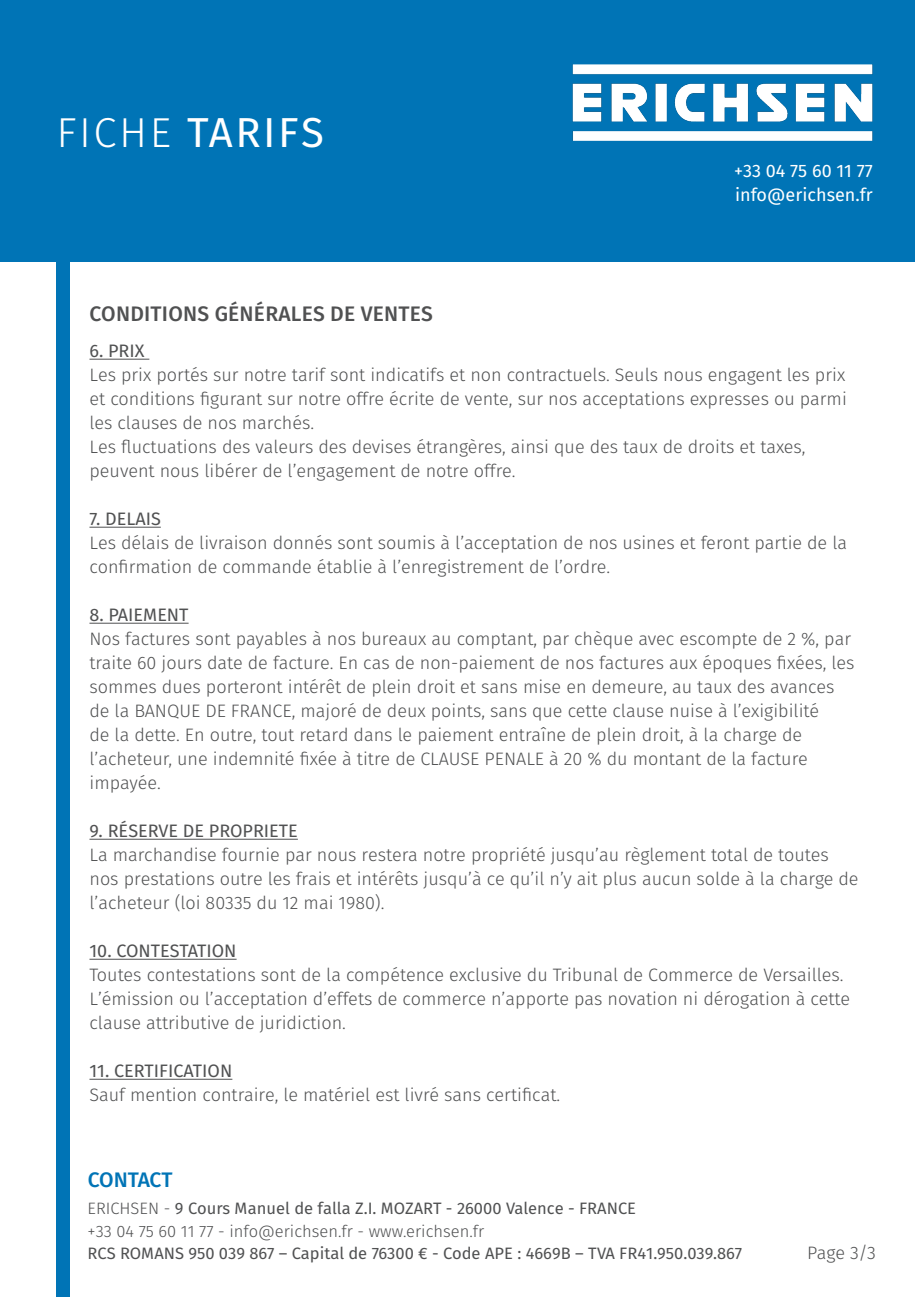
<style>
.page{position:relative;width:915px;height:1297px;background:#fff}
.page>*{position:absolute;margin:0;border:0;box-sizing:border-box;transform-origin:0 0}
.t1{font:41.85px "Fira Sans";letter-spacing:.06em;color:#fff}
.t2{font:500 21px "Fira Sans";letter-spacing:.01em;color:#505152}
.t3{font:500 21px "Fira Sans";letter-spacing:-.01em;color:#0074b6}
.t4{font:300 18px/24px "Fira Sans";color:#505152}
.t5{font:18px "Fira Sans";color:#505152}
.t6{font:18px "Fira Sans";color:#fff}
.t7{font:16.5px "Fira Sans";color:#505152}
.t8{font:300 16.5px "Fira Sans";color:#505152}
.s1{font-weight:300}
</style>
<div class="page">
<div style="left:56px;top:261px;width:13px;height:1036px;background:#0074b6"></div>
<div style="left:0;top:0;width:914px;height:261px;background:#0074b6"></div>
<hr style="left:89px;top:359px;width:60px;height:1px;background:#505152">
<hr style="left:89px;top:527px;width:72px;height:1px;background:#505152">
<hr style="left:89px;top:623px;width:99px;height:1px;background:#505152">
<hr style="left:89px;top:839px;width:209px;height:1px;background:#505152">
<hr style="left:89px;top:959px;width:147px;height:1px;background:#505152">
<hr style="left:89px;top:1079px;width:143px;height:1px;background:#505152">
<img style="left:572px;top:65px;width:300px;height:75px">
<p class="t1" style="left:57px;top:103px;width:269px"><span class="s1">FICHE</span> TARIFS</p>
<p class="t6" style="left:733px;top:158px;width:140px">+33 04 75 60 11 77</p>
<p class="t6" style="left:735px;top:182px;width:139px">info@erichsen.fr</p>
<p class="t2" style="left:90px;top:299px;width:345px">CONDITIONS GÉNÉRALES DE VENTES</p>
<p class="t5" style="left:89px;top:338px;width:57px">6. PRIX</p>
<p class="t4" style="left:89px;top:363px;width:758px;text-align:justify">Les prix portés sur notre tarif sont indicatifs et non contractuels. Seuls nous engagent les prix et conditions figurant sur notre offre écrite de vente, sur nos acceptations expresses ou parmi les clauses de nos marchés.</p>
<p class="t4" style="left:89px;top:435px;width:717px">Les fluctuations des valeurs des devises étrangères, ainsi que des taux de droits et taxes, peuvent nous libérer de l’engagement de notre offre.</p>
<p class="t5" style="left:89px;top:506px;width:73px">7. DELAIS</p>
<p class="t4" style="left:89px;top:531px;width:758px">Les délais de livraison donnés sont soumis à l’acceptation de nos usines et feront partie de la confirmation de commande établie à l’enregistrement de l’ordre.</p>
<p class="t5" style="left:89px;top:602px;width:101px">8. PAIEMENT</p>
<p class="t4" style="left:89px;top:627px;width:766px">Nos factures sont payables à nos bureaux au comptant, par chèque avec escompte de 2 %, par traite 60 jours date de facture. En cas de non-paiement de nos factures aux époques fixées, les sommes dues porteront intérêt de plein droit et sans mise en demeure, au taux des avances</p>
<p class="t4" style="left:89px;top:699px;width:731px">de la BANQUE DE FRANCE, majoré de deux points, sans que cette clause nuise à l’exigibilité de la dette. En outre, tout retard dans le paiement entraîne de plein droit, à la charge de l’acheteur, une indemnité fixée à titre de CLAUSE PENALE à 20 % du montant de la facture impayée.</p>
<p class="t5" style="left:89px;top:818px;width:210px">9. RÉSERVE DE PROPRIETE</p>
<p class="t4" style="left:89px;top:843px;width:770px">La marchandise fournie par nous restera notre propriété jusqu’au règlement total de toutes nos prestations outre les frais et intérêts jusqu’à ce qu’il n’y ait plus aucun solde à la charge de l’acheteur (loi 80335 du 12 mai 1980).</p>
<p class="t5" style="left:89px;top:938px;width:148px">10. CONTESTATION</p>
<p class="t4" style="left:89px;top:963px;width:762px">Toutes contestations sont de la compétence exclusive du Tribunal de Commerce de Versailles.<br>L’émission ou l’acceptation d’effets de commerce n’apporte pas novation ni dérogation à cette clause attributive de juridiction.</p>
<p class="t5" style="left:89px;top:1058px;width:144px">11. CERTIFICATION</p>
<p class="t4" style="left:89px;top:1083px;width:472px">Sauf mention contraire, le matériel est livré sans certificat.</p>
<p class="t3" style="left:88px;top:1165px;width:86px">CONTACT</p>
<p class="t7" style="left:88px;top:1197px;width:549px"><span class="s1">ERICHSEN -</span> 9 Cours Manuel de falla Z.I. MOZART - 26000 Valence - FRANCE</p>
<p class="t8" style="left:88px;top:1219px;width:398px">+33 04 75 60 11 77 - info@erichsen.fr - www.erichsen.fr</p>
<p class="t7" style="left:88px;top:1242px;width:655px">RCS ROMANS 950 039 867 – Capital de 76300 € - Code APE : 4669B – TVA FR41.950.039.867</p>
<p class="t4" style="left:807px;top:1240px;width:70px">Page 3/3</p>
</div>
